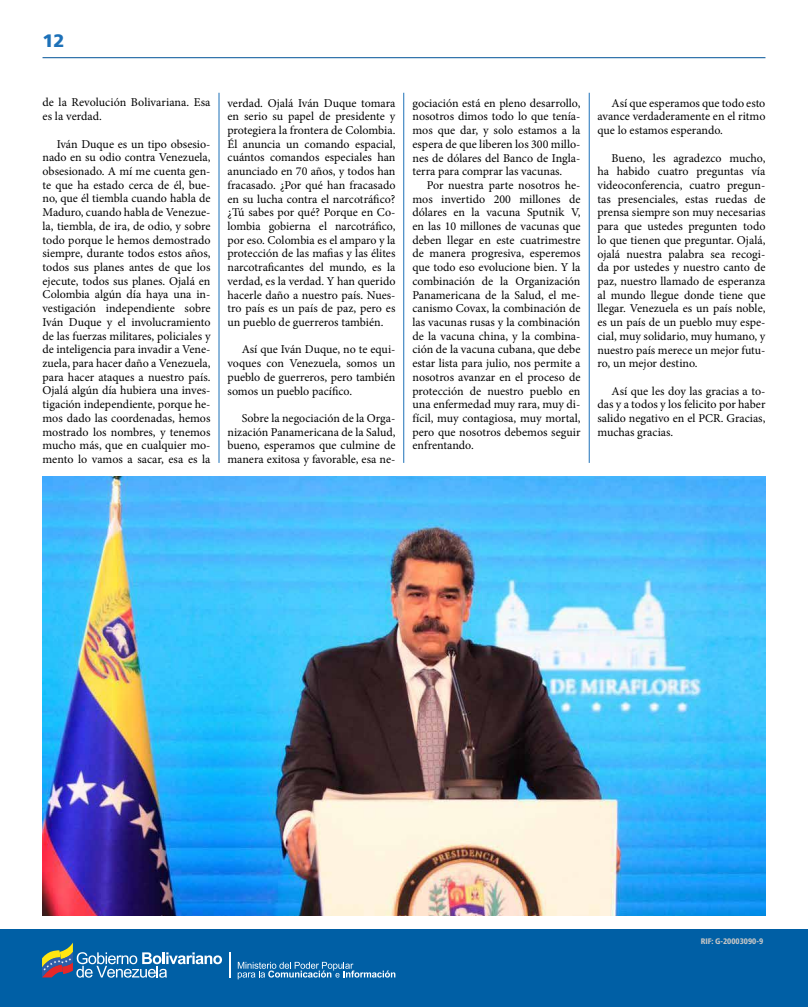
<style>
.page{position:relative;width:808px;height:1007px;background:#fff}
.page>*{position:absolute;margin:0;border:0;box-sizing:border-box;transform-origin:0 0}
.t1{font:900 18px "Frutiger LT Std";color:#1d71b8}
.t2{font:12px/13.7px "Minion Pro";color:#000;text-align:justify}
.t3{font:900 condensed 8px "Frutiger LT Std";color:#c6c6c6}
</style>
<div class="page">
<hr style="left:43px;top:57px;width:722px;height:1px;background:#005297">
<hr style="left:219px;top:93px;width:1px;height:370px;background:#1d71b8">
<hr style="left:403px;top:93px;width:1px;height:370px;background:#1d71b8">
<hr style="left:589px;top:93px;width:1px;height:370px;background:#1d71b8">
<div style="left:0;top:928px;width:807px;height:78px;background:#005fa5"></div>
<svg style="left:230px;top:952px;width:1px;height:25px"></svg>
<svg style="left:42px;top:942px;width:180px;height:35px"></svg>
<svg style="left:238px;top:961px;width:157px;height:18px"></svg>
<img style="left:43px;top:476px;width:722px;height:439px">
<h1 class="t1" style="left:43px;top:30px;width:24px">12</h1>
<p class="t2" style="left:43px;top:96px;width:169px">de la Revolución Bolivariana. Esa es la verdad.</p>
<p class="t2" style="left:43px;top:137px;width:169px;text-indent:14px">Iván Duque es un tipo obsesio&shy;nado en su odio contra Venezuela, obsesionado. A mí me cuenta gen&shy;te que ha estado cerca de él, bue&shy;no, que él tiembla cuando habla de Maduro, cuando habla de Venezue&shy;la, tiembla, de ira, de odio, y sobre todo porque le hemos demostrado siempre, durante todos estos años, todos sus planes antes de que los ejecute, todos sus planes. Ojalá en Colombia algún día haya una in&shy;vestigación independiente sobre Iván Duque y el involucramiento de las fuerzas militares, policiales y de inteligencia para invadir a Vene&shy;zuela, para hacer daño a Venezuela, para hacer ataques a nuestro país.<br>Ojalá algún día hubiera una inves&shy;tigación independiente, porque he&shy;mos dado las coordenadas, hemos mostrado los nombres, y tenemos mucho más, que en cualquier mo&shy;mento lo vamos a sacar, esa es la</p>
<p class="t2" style="left:227px;top:96px;width:169px">verdad. Ojalá Iván Duque tomara en serio su papel de presidente y protegiera la frontera de Colombia.<br>Él anuncia un comando espacial, cuántos comandos especiales han anunciado en 70 años, y todos han fracasado. ¿Por qué han fracasado en su lucha contra el narcotráfico? ¿Tú sabes por qué? Porque en Co&shy;lombia gobierna el narcotráfico, por eso. Colombia es el amparo y la protección de las mafias y las élites narcotraficantes del mundo, es la verdad, es la verdad. Y han querido hacerle daño a nuestro país. Nues&shy;tro país es un país de paz, pero es un pueblo de guerreros también.</p>
<p class="t2" style="left:227px;top:343px;width:169px;text-indent:14px">Así que Iván Duque, no te equi&shy;voques con Venezuela, somos un pueblo de guerreros, pero también somos un pueblo pacífico.</p>
<p class="t2" style="left:227px;top:411px;width:169px;text-indent:14px">Sobre la negociación de la Orga&shy;nización Panamericana de la Salud, bueno, esperamos que culmine de manera exitosa y favorable, esa ne-</p>
<p class="t2" style="left:412px;top:96px;width:169px">gociación está en pleno desarrollo, nosotros dimos todo lo que tenía&shy;mos que dar, y solo estamos a la espera de que liberen los 300 millo&shy;nes de dólares del Banco de Ingla&shy;terra para comprar las vacunas.</p>
<p class="t2" style="left:412px;top:178px;width:169px;text-indent:14px">Por nuestra parte nosotros he&shy;mos invertido 200 millones de dólares en la vacuna Sputnik V, en las 10 millones de vacunas que deben llegar en este cuatrimestre de manera progresiva, esperemos que todo eso evolucione bien. Y la combinación de la Organización Panamericana de la Salud, el me&shy;canismo Covax, la combinación de las vacunas rusas y la combinación de la vacuna china, y la combina&shy;ción de la vacuna cubana, que debe estar lista para julio, nos permite a nosotros avanzar en el proceso de protección de nuestro pueblo en una enfermedad muy rara, muy di&shy;fícil, muy contagiosa, muy mortal, pero que nosotros debemos seguir enfrentando.</p>
<p class="t2" style="left:597px;top:96px;width:169px;text-indent:14px">Así que esperamos que todo esto avance verdaderamente en el ritmo que lo estamos esperando.</p>
<p class="t2" style="left:597px;top:151px;width:169px;text-indent:14px">Bueno, les agradezco mucho, ha habido cuatro preguntas vía videoconferencia, cuatro pregun&shy;tas presenciales, estas ruedas de prensa siempre son muy necesarias para que ustedes pregunten todo lo que tienen que preguntar. Ojalá, ojalá nuestra palabra sea recogi&shy;da por ustedes y nuestro canto de paz, nuestro llamado de esperanza al mundo llegue donde tiene que llegar. Venezuela es un país noble, es un país de un pueblo muy espe&shy;cial, muy solidario, muy humano, y nuestro país merece un mejor futu&shy;ro, un mejor destino.</p>
<p class="t2" style="left:597px;top:384px;width:169px;text-indent:14px">Así que les doy las gracias a to&shy;das y a todos y los felicito por haber salido negativo en el PCR. Gracias, muchas gracias.</p>
<p class="t3" style="left:701px;top:936px;width:64px">RIF: G-20003090-9</p>
</div>
